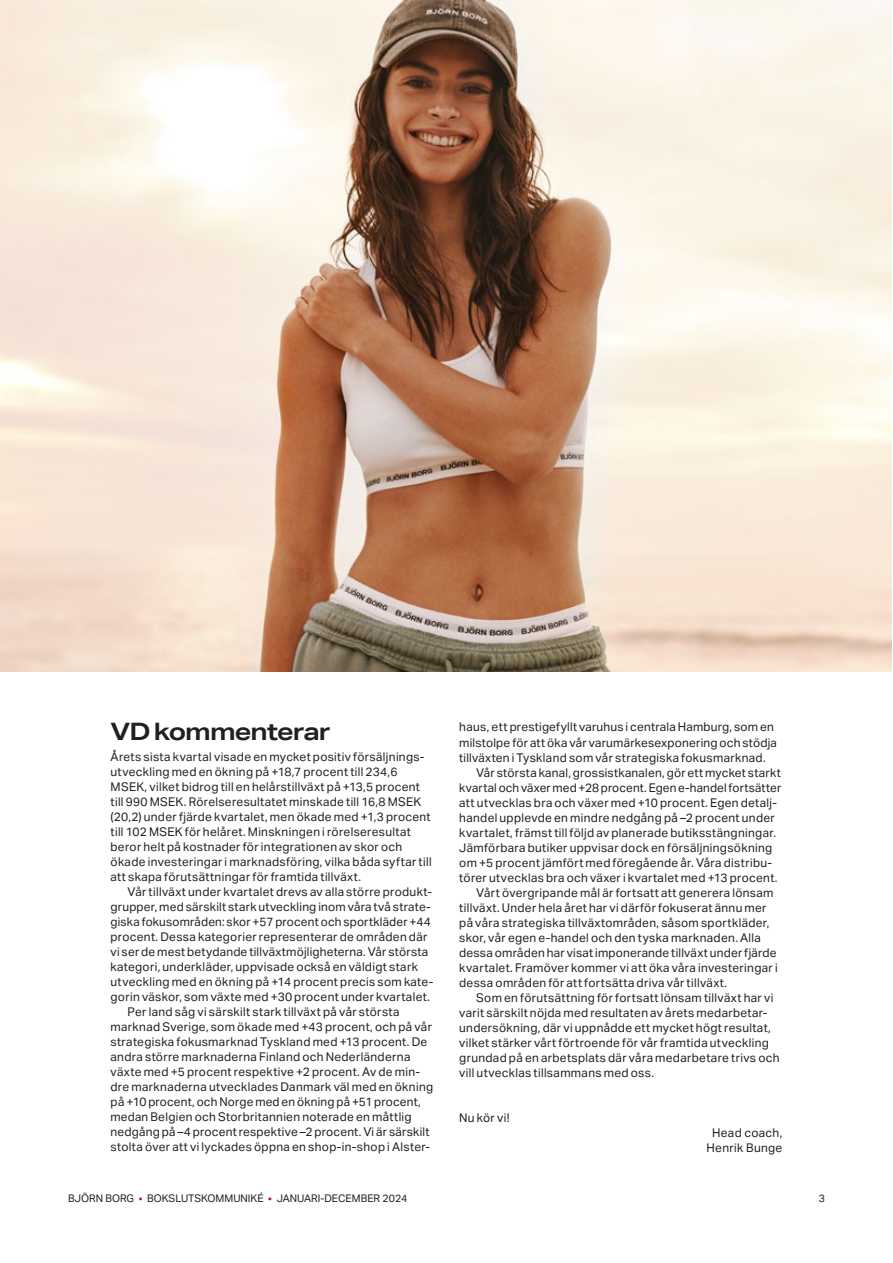
<style>
.page{position:relative;width:893px;height:1263px;background:#fff}
.page>*{position:absolute;margin:0;border:0;box-sizing:border-box;transform-origin:0 0}
.t1{font:700 24px "Aktiv Grotesk Ex";letter-spacing:-.04em;color:#231f20}
.t2{font:12px/15px "Aktiv Grotesk";letter-spacing:.02em;color:#231f20}
.t3{font:10.5px "Aktiv Grotesk";color:#231f20}
.s1{color:#ac182c}
</style>
<div class="page">
<img style="left:0;top:0;width:891px;height:672px">
<h1 class="t1" style="left:111px;top:717px;width:222px">VD kommenterar</h1>
<p class="t2" style="left:111px;top:749px;width:323px">Årets sista kvartal visade en mycket positiv försäljnings&shy;utveckling med en ökning på +18,7 procent till 234,6<br>MSEK, vilket bidrog till en helårstillväxt på +13,5 procent till 990 MSEK. Rörelseresultatet minskade till 16,8 MSEK (20,2) under fjärde kvartalet, men ökade med +1,3 procent till 102 MSEK för helåret. Minskningen i rörelseresultat beror helt på kostnader för integrationen av skor och ökade investeringar i marknadsföring, vilka båda syftar till att skapa förutsättningar för framtida tillväxt.</p>
<p class="t2" style="left:128px;top:884px;width:306px">Vår tillväxt under kvartalet drevs av alla större produkt-</p>
<p class="t2" style="left:111px;top:899px;width:321px">grupper, med särskilt stark utveckling inom våra två strate-</p>
<p class="t2" style="left:111px;top:914px;width:322px">giska fokusområden: skor +57 procent och sportkläder +44</p>
<p class="t2" style="left:111px;top:929px;width:318px">procent. Dessa kategorier representerar de områden där</p>
<p class="t2" style="left:111px;top:944px;width:319px">vi ser de mest betydande tillväxtmöjligheterna. Vår största</p>
<p class="t2" style="left:111px;top:959px;width:309px">kategori, underkläder, uppvisade också en väldigt stark</p>
<p class="t2" style="left:111px;top:974px;width:324px">utveckling med en ökning på +14 procent precis som kate-</p>
<p class="t2" style="left:111px;top:989px;width:321px">gorin väskor, som växte med +30 procent under kvartalet.</p>
<p class="t2" style="left:128px;top:1004px;width:274px">Per land såg vi särskilt stark tillväxt på vår största</p>
<p class="t2" style="left:111px;top:1019px;width:323px">marknad Sverige, som ökade med +43 procent, och på vår</p>
<p class="t2" style="left:111px;top:1034px;width:318px">strategiska fokusmarknad Tyskland med +13 procent. De</p>
<p class="t2" style="left:111px;top:1049px;width:301px">andra större marknaderna Finland och Nederländerna</p>
<p class="t2" style="left:111px;top:1064px;width:311px">växte med +5 procent respektive +2 procent. Av de min-</p>
<p class="t2" style="left:111px;top:1079px;width:324px">dre marknaderna utvecklades Danmark väl med en ökning</p>
<p class="t2" style="left:111px;top:1094px;width:312px">på +10 procent, och Norge med en ökning på +51 procent,</p>
<p class="t2" style="left:111px;top:1109px;width:303px">medan Belgien och Storbritannien noterade en måttlig</p>
<p class="t2" style="left:111px;top:1124px;width:321px">nedgång på –4 procent respektive –2 procent. Vi är särskilt</p>
<p class="t2" style="left:111px;top:1139px;width:321px">stolta över att vi lyckades öppna en shop-in-shop i Alster-</p>
<p class="t2" style="left:459px;top:720px;width:316px">haus, ett prestigefyllt varuhus i centrala Hamburg, som en</p>
<p class="t2" style="left:459px;top:735px;width:319px">milstolpe för att öka vår varumärkesexponering och stödja</p>
<p class="t2" style="left:459px;top:750px;width:308px">tillväxten i Tyskland som vår strategiska fokusmarknad.</p>
<p class="t2" style="left:476px;top:765px;width:306px">Vår största kanal, grossistkanalen, gör ett mycket starkt</p>
<p class="t2" style="left:459px;top:780px;width:324px">kvartal och växer med +28 procent. Egen e-handel fortsätter</p>
<p class="t2" style="left:459px;top:795px;width:318px">att utvecklas bra och växer med +10 procent. Egen detalj-</p>
<p class="t2" style="left:459px;top:810px;width:317px">handel upplevde en mindre nedgång på –2 procent under</p>
<p class="t2" style="left:459px;top:825px;width:318px">kvartalet, främst till följd av planerade butiksstängningar.</p>
<p class="t2" style="left:459px;top:840px;width:315px">Jämförbara butiker uppvisar dock en försäljningsökning</p>
<p class="t2" style="left:459px;top:855px;width:314px">om +5 procent jämfört med föregående år. Våra distribu-</p>
<p class="t2" style="left:459px;top:870px;width:320px">törer utvecklas bra och växer i kvartalet med +13 procent.</p>
<p class="t2" style="left:476px;top:885px;width:299px">Vårt övergripande mål är fortsatt att generera lönsam</p>
<p class="t2" style="left:459px;top:900px;width:309px">tillväxt. Under hela året har vi därför fokuserat ännu mer</p>
<p class="t2" style="left:459px;top:915px;width:312px">på våra strategiska tillväxtområden, såsom sportkläder,</p>
<p class="t2" style="left:459px;top:930px;width:303px">skor, vår egen e-handel och den tyska marknaden. Alla</p>
<p class="t2" style="left:459px;top:945px;width:319px">dessa områden har visat imponerande tillväxt under fjärde</p>
<p class="t2" style="left:459px;top:960px;width:320px">kvartalet. Framöver kommer vi att öka våra investeringar i</p>
<p class="t2" style="left:459px;top:975px;width:269px">dessa områden för att fortsätta driva vår tillväxt.</p>
<p class="t2" style="left:476px;top:990px;width:299px">Som en förutsättning för fortsatt lönsam tillväxt har vi</p>
<p class="t2" style="left:459px;top:1005px;width:310px">varit särskilt nöjda med resultaten av årets medarbetar-</p>
<p class="t2" style="left:459px;top:1020px;width:313px">undersökning, där vi uppnådde ett mycket högt resultat,</p>
<p class="t2" style="left:459px;top:1035px;width:311px">vilket stärker vårt förtroende för vår framtida utveckling</p>
<p class="t2" style="left:459px;top:1050px;width:322px">grundad på en arbetsplats där våra medarbetare trivs och</p>
<p class="t2" style="left:459px;top:1065px;width:196px">vill utvecklas tillsammans med oss.</p>
<p class="t2" style="left:459px;top:1110px;width:52px">Nu kör vi!</p>
<p class="t2" style="left:707px;top:1125px;width:77px;text-align:center">Head coach,<br>Henrik Bunge</p>
<p class="t3" style="left:68px;top:1193px;width:341px">BJÖRN BORG <span class="s1">•</span> BOKSLUTSKOMMUNIKÉ <span class="s1">•</span> JANUARI-DECEMBER 2024</p>
<p class="t3" style="left:819px;top:1193px;width:8px">3</p>
</div>
